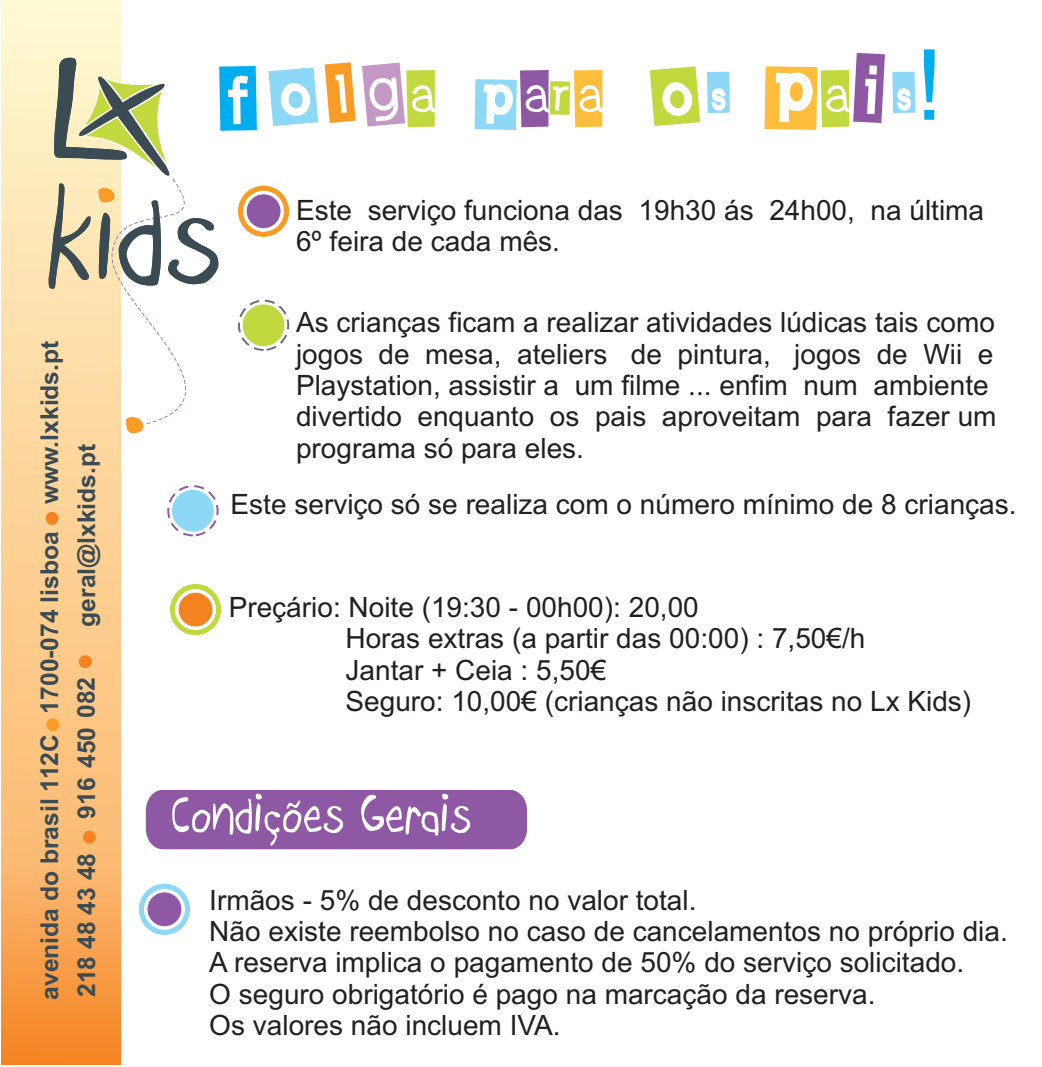
<style>
.page{position:relative;width:1042px;height:1067px;background:#fff}
.page>*{position:absolute;margin:0;border:0;box-sizing:border-box;transform-origin:0 0}
.t1{font:56.88px "Boopee";color:#fff}
.t2{font:28px/31.3px "Arial";color:#231f20}
.t3{font:700 24.68px "Arial";color:#3a4b54}
</style>
<div class="page">
<div style="left:146px;top:790px;width:381px;height:59px;background:#8e58a4"></div>
<svg style="left:1px;top:0;width:120px;height:1065px;background:#fbc787"></svg>
<div style="left:46px;top:718px;width:13px;height:13px;background:#f89c27;border-radius:50%"></div>
<div style="left:46px;top:512px;width:12px;height:13px;background:#f58220;border-radius:50%"></div>
<div style="left:83px;top:830px;width:13px;height:13px;background:#f58220;border-radius:50%"></div>
<div style="left:79px;top:655px;width:13px;height:13px;background:#f58220;border-radius:50%"></div>
<svg style="left:892px;top:72px;width:23px;height:41px"></svg>
<svg style="left:764px;top:53px;width:121px;height:77px"></svg>
<svg style="left:707px;top:72px;width:23px;height:41px"></svg>
<svg style="left:650px;top:66px;width:50px;height:60px"></svg>
<svg style="left:474px;top:70px;width:128px;height:60px"></svg>
<svg style="left:362px;top:63px;width:73px;height:64px"></svg>
<svg style="left:325px;top:62px;width:31px;height:61px"></svg>
<svg style="left:924px;top:49px;width:10px;height:71px"></svg>
<svg style="left:49px;top:58px;width:269px;height:375px"></svg>
<svg style="left:167px;top:485px;width:52px;height:51px"></svg>
<svg style="left:170px;top:584px;width:51px;height:51px"></svg>
<div style="left:179px;top:592px;width:33px;height:34px;background:#f58220;border-radius:50%"></div>
<svg style="left:139px;top:883px;width:51px;height:52px"></svg>
<div style="left:148px;top:892px;width:33px;height:34px;background:#8e58a4;border-radius:50%"></div>
<p class="t3" style="left:40px;top:999px;width:660px;rotate:-90deg">avenida do brasil 112C 1700-074 lisboa www.lxkids.pt</p>
<p class="t3" style="left:77px;top:626px;width:184px;rotate:-90deg">geral@lxkids.pt</p>
<p class="t3" style="left:77px;top:818px;width:143px;rotate:-90deg">916 450 082</p>
<p class="t3" style="left:77px;top:996px;width:145px;rotate:-90deg">218 48 43 48</p>
<p class="t2" style="left:296px;top:197px;width:689px">Este serviço funciona das 19h30 ás 24h00, na última<br>6º feira de cada mês.</p>
<p class="t2" style="left:296px;top:309px;width:702px">As crianças ficam a realizar atividades lúdicas tais como jogos de mesa, ateliers de pintura, jogos de Wii e Playstation, assistir a um filme ... enfim num ambiente divertido enquanto os pais aproveitam para fazer um programa só para eles.</p>
<p class="t2" style="left:231px;top:491px;width:787px">Este serviço só se realiza com o número mínimo de 8 crianças.</p>
<p class="t2" style="left:345px;top:594px;width:627px;text-indent:-117px">Preçário: Noite (19:30 - 00h00): 20,00<br>Horas extras (a partir das 00:00) : 7,50€/h<br>Jantar + Ceia : 5,50€<br>Seguro: 10,00€ (crianças não inscritas no Lx Kids)</p>
<h1 class="t1" style="left:171px;top:791px;width:302px">Condições Gerais</h1>
<p class="t2" style="left:209px;top:887px;width:800px">Irmãos - 5% de desconto no valor total.<br>Não existe reembolso no caso de cancelamentos no próprio dia.<br>A reserva implica o pagamento de 50% do serviço solicitado.<br>O seguro obrigatório é pago na marcação da reserva.<br>Os valores não incluem IVA.</p>
</div>
